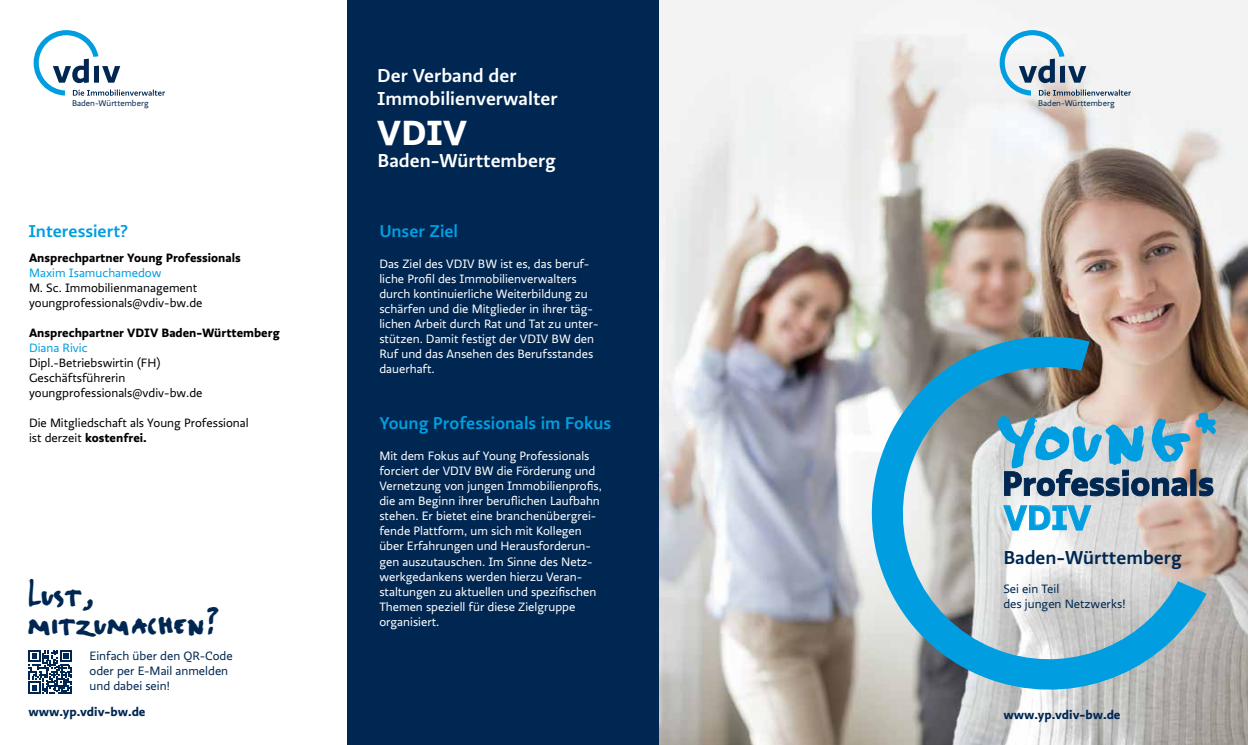
<style>
.page{position:relative;width:1248px;height:745px;background:#fff}
.page>*{position:absolute;margin:0;border:0;box-sizing:border-box;transform-origin:0 0}
.t1{font:43.38px "FF Erikrighthand Caps";color:#002752}
.t2{font:700 36.12px "Ratio";color:#fff}
.t3{font:700 35.62px "Ratio";color:#009ee0}
.t4{font:500 19.38px/23.2px "Ratio";color:#fff}
.t5{font:500 19.38px "Ratio";color:#002752}
.t6{font:500 17.75px "Ratio";color:#009ee0}
.t7{font:700 12.75px "Ratio";color:#002752}
.t8{font:12.5px/15px "Ratio";color:#fff}
.t9{font:12.5px/15px "Ratio";color:#000}
.t10{font:12.5px/15px "Ratio";color:#002752}
.t11{font:700 12.5px "Ratio";color:#000}
.t12{font:12.5px "Ratio";color:#009ee0}
.t13{font:8.62px "Ratio";color:#002752}
.s1{font-weight:700}
</style>
<div class="page">
<div style="left:347px;top:0;width:312px;height:744px;background:#002752"></div>
<img style="left:659px;top:0;width:588px;height:744px">
<svg style="left:1206px;top:411px;width:10px;height:85px"></svg>
<svg style="left:999px;top:30px;width:131px;height:66px"></svg>
<svg style="left:34px;top:30px;width:131px;height:66px"></svg>
<svg style="left:28px;top:650px;width:44px;height:43px"></svg>
<svg style="left:851px;top:331px;width:355px;height:375px;background:#99b4be"></svg>
<h3 class="t4" style="left:377px;top:64px;width:182px">Der Verband der<br>Immobilienverwalter</h3>
<p class="t13" style="left:72px;top:98px;width:78px">Baden-Württemberg</p>
<p class="t13" style="left:1038px;top:98px;width:78px">Baden-Württemberg</p>
<h2 class="t2" style="left:377px;top:109px;width:91px">VDIV</h2>
<h3 class="t6" style="left:28px;top:220px;width:101px">Interessiert?</h3>
<p class="t11" style="left:29px;top:250px;width:213px">Ansprechpartner Young Professionals</p>
<p class="t12" style="left:29px;top:266px;width:134px">Maxim Isamuchamedow</p>
<p class="t9" style="left:29px;top:280px;width:175px">M. Sc. Immobilienmanagement youngprofessionals@vdiv-bw.de</p>
<p class="t11" style="left:29px;top:325px;width:252px">Ansprechpartner VDIV Baden-Württemberg</p>
<p class="t12" style="left:29px;top:341px;width:60px">Diana Rivic</p>
<p class="t9" style="left:29px;top:355px;width:175px">Dipl.-Betriebswirtin (FH)<br>Geschäftsführerin youngprofessionals@vdiv-bw.de</p>
<p class="t9" style="left:29px;top:415px;width:221px">Die Mitgliedschaft als Young Professional ist derzeit <span class="s1">kostenfrei.</span></p>
<h1 class="t1" style="left:27px;top:566px;width:68px">Lust,</h1>
<h1 class="t1" style="left:27px;top:595px;width:190px">mitzumachen?</h1>
<p class="t10" style="left:89px;top:648px;width:145px">Einfach über den QR-Code oder per E-Mail anmelden und dabei sein!</p>
<p class="t7" style="left:28px;top:702px;width:119px">www.yp.vdiv-bw.de</p>
<h3 class="t4" style="left:377px;top:149px;width:180px">Baden-Württemberg</h3>
<h3 class="t6" style="left:379px;top:220px;width:80px">Unser Ziel</h3>
<p class="t8" style="left:379px;top:256px;width:221px">Das Ziel des VDIV BW ist es, das beruf&shy;liche Profil des Immobilienverwalters durch kontinuierliche Weiterbildung zu schärfen und die Mitglieder in ihrer täg&shy;lichen Arbeit durch Rat und Tat zu unter&shy;stützen. Damit festigt der VDIV BW den Ruf und das Ansehen des Berufsstandes dauerhaft.</p>
<h3 class="t6" style="left:379px;top:412px;width:233px">Young Professionals im Fokus</h3>
<p class="t8" style="left:379px;top:448px;width:224px">Mit dem Fokus auf Young Professionals forciert der VDIV BW die Förderung und Vernetzung von jungen Immobilienprofis, die am Beginn ihrer beruflichen Laufbahn stehen. Er bietet eine branchenübergrei&shy;fende Plattform, um sich mit Kollegen über Erfahrungen und Herausforderun&shy;gen auszutauschen. Im Sinne des Netz&shy;werkgedankens werden hierzu Veran&shy;staltungen zu aktuellen und spezifischen Themen speziell für diese Zielgruppe organisiert.</p>
<h3 class="t3" style="left:1003px;top:494px;width:88px">VDIV</h3>
<h3 class="t5" style="left:1003px;top:546px;width:180px">Baden-Württemberg</h3>
<p class="t10" style="left:1003px;top:580px;width:124px">Sei ein Teil<br>des jungen Netzwerks!</p>
<p class="t7" style="left:1003px;top:706px;width:119px">www.yp.vdiv-bw.de</p>
</div>
